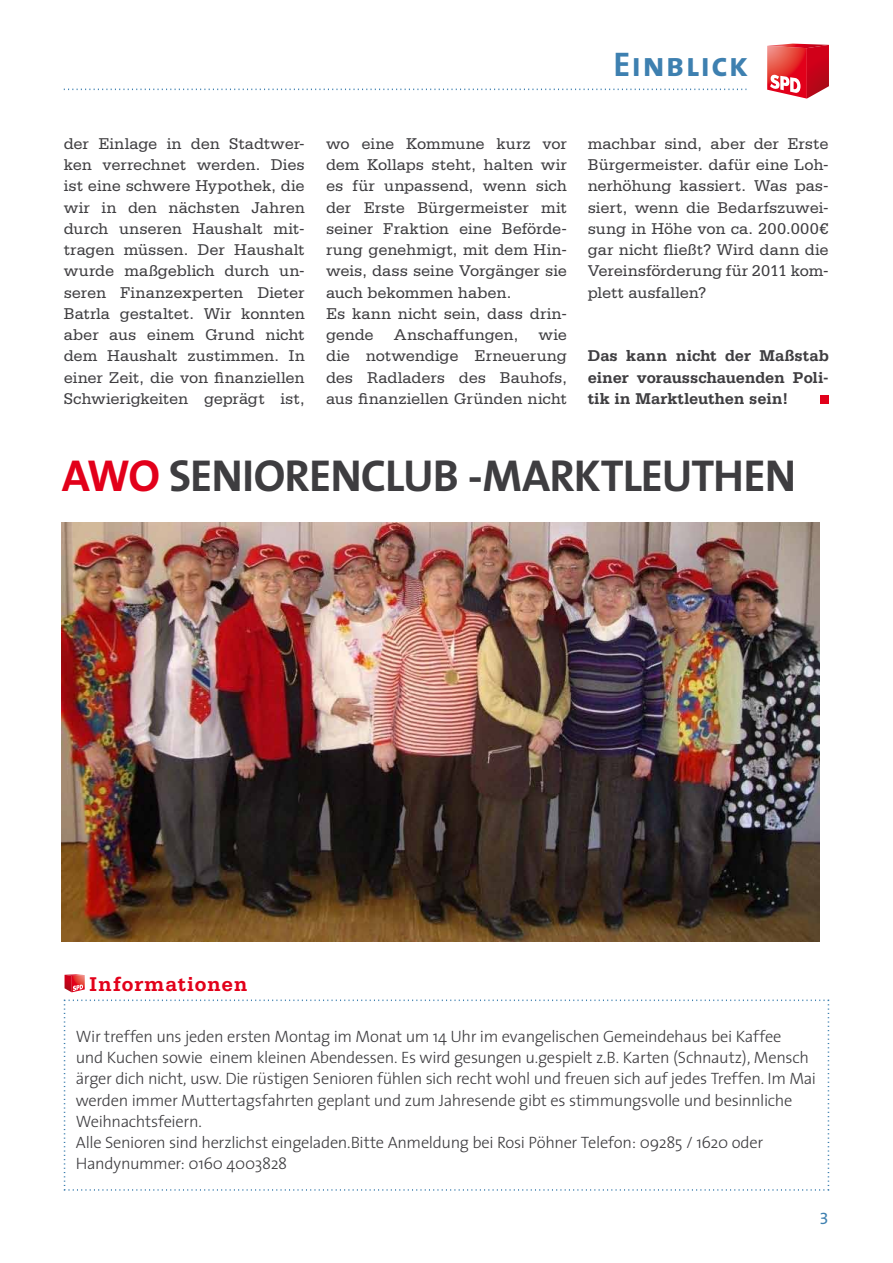
<style>
.page{position:relative;width:893px;height:1263px;background:#fff}
.page>*{position:absolute;margin:0;border:0;box-sizing:border-box;transform-origin:0 0}
.t1{font:45px "The Sans Bold Caps";letter-spacing:-.02em;color:#3e3d40}
.t2{font:34.35px "The Sans Bold Caps";letter-spacing:.03em;color:#3e80b0}
.t3{font:700 21px "Serifa Std";letter-spacing:.035em;color:#e2001a}
.t4{font:16.5px/21.3px "Serifa Std";letter-spacing:-.005em;color:#3e3d40;text-align:justify}
.t5{font:300 16.5px/21.3px "The Sans";letter-spacing:-.02em;color:#3e3d40}
.t6{font:700 16.5px/21.3px "Serifa Std";letter-spacing:-.01em;color:#3e3d40;text-align:justify}
.t7{font:16.5px "The Sans Expert";color:#3e80b0}
.s1{color:#e2001a}
</style>
<div class="page">
<svg style="left:64px;top:89px;width:682px;height:1px"></svg>
<svg style="left:767px;top:44px;width:62px;height:55px"></svg>
<img style="left:62px;top:522px;width:758px;height:419px">
<div style="left:820px;top:395px;width:9px;height:9px;background:#e2001a"></div>
<svg style="left:65px;top:974px;width:20px;height:18px"></svg>
<svg style="left:63px;top:999px;width:767px;height:192px"></svg>
<h2 class="t2" style="left:613px;top:36px;width:136px">Einblick</h2>
<p class="t4" style="left:64px;top:133px;width:242px">der Einlage in den Stadtwer&shy;ken verrechnet werden. Dies ist eine schwere Hypothek, die wir in den nächsten Jahren durch unseren Haushalt mit&shy;tragen müssen. Der Haushalt wurde maßgeblich durch un&shy;seren Finanzexperten Dieter Batrla gestaltet. Wir konnten aber aus einem Grund nicht dem Haushalt zustimmen. In einer Zeit, die von finanziellen Schwierigkeiten geprägt ist,</p>
<p class="t4" style="left:326px;top:133px;width:242px;text-align:left">wo eine Kommune kurz vor dem Kollaps steht, halten wir es für unpassend, wenn sich der Erste Bürgermeister mit seiner Fraktion eine Beförde&shy;rung genehmigt, mit dem Hin&shy;weis, dass seine Vorgänger sie auch bekommen haben.<br>Es kann nicht sein, dass drin&shy;gende Anschaffungen, wie die notwendige Erneuerung des Radladers des Bauhofs, aus finanziellen Gründen nicht</p>
<p class="t4" style="left:588px;top:133px;width:242px">machbar sind, aber der Erste Bürgermeister. dafür eine Loh&shy;nerhöhung kassiert. Was pas&shy;siert, wenn die Bedarfszuwei&shy;sung in Höhe von ca. 200.000€ gar nicht fließt? Wird dann die Vereinsförderung für 2011 kom&shy;plett ausfallen?</p>
<p class="t6" style="left:588px;top:345px;width:242px">Das kann nicht der Maßstab einer vorausschauenden Poli&shy;tik in Marktleuthen sein!</p>
<h1 class="t1" style="left:62px;top:438px;width:736px"><span class="s1">AWO</span> SENIORENCLUB -MARKTLEUTHEN</h1>
<p class="t3" style="left:89px;top:972px;width:160px">Informationen</p>
<p class="t5" style="left:76px;top:1025px;width:742px">Wir treffen uns jeden ersten Montag im Monat um 14 Uhr im evangelischen Gemeindehaus bei Kaffee<br>und Kuchen sowie einem kleinen Abendessen. Es wird gesungen u.gespielt z.B. Karten (Schnautz), Mensch ärger dich nicht, usw. Die rüstigen Senioren fühlen sich recht wohl und freuen sich auf jedes Treffen. Im Mai werden immer Muttertagsfahrten geplant und zum Jahresende gibt es stimmungsvolle und besinnliche Weihnachtsfeiern.<br>Alle Senioren sind herzlichst eingeladen.Bitte Anmeldung bei Rosi Pöhner Telefon: 09285 / 1620 oder Handynummer: 0160 4003828</p>
<p class="t7" style="left:820px;top:1205px;width:11px">3</p>
</div>
